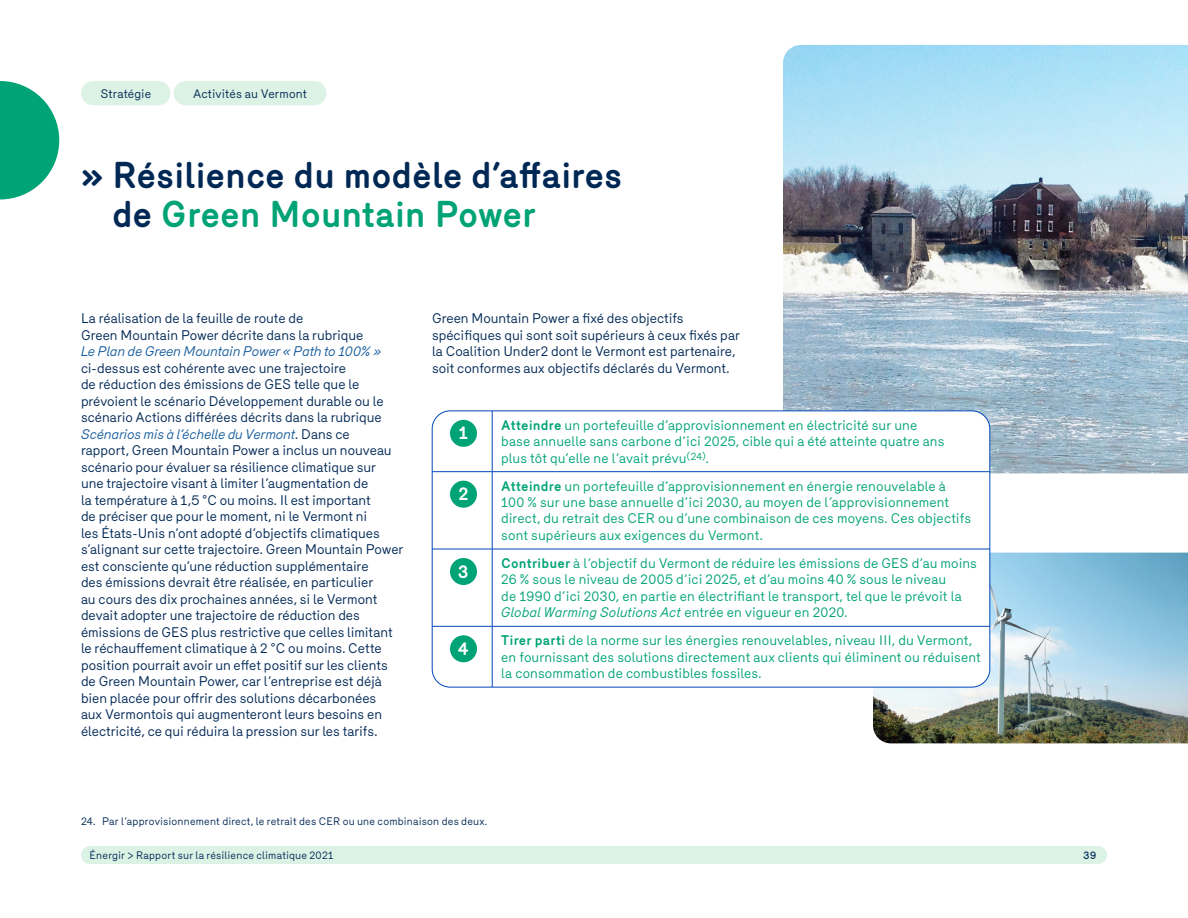
<style>
.page{position:relative;width:1188px;height:918px;background:#fff}
.page>*{position:absolute;margin:0;border:0;box-sizing:border-box;transform-origin:0 0}
.T_Section{font:700 36px/39px "Merkury";letter-spacing:-.005em;color:#002855}
.t1{font:700 18px "Merkury";color:#fff}
.Texte{font:13.5px/16.5px "Merkury";color:#002855}
.t2{font:13.5px/16.5px "Merkury";letter-spacing:.01em;color:#00a376}
.T3{font:12px "Merkury";letter-spacing:.005em;color:#002855}
.Note_bas_de_page{font:10.5px "Merkury";letter-spacing:.02em;color:#002855}
.t3{font:500 10.5px "Merkury";color:#002855}
.s1{color:#00a376}
.s2{font-style:italic;color:#175d9e}
.s3{font-weight:700}
.s4{font-style:italic}
</style>
<div class="page">
<svg style="left:0;top:81px;width:59px;height:119px"></svg>
<img style="left:783px;top:45px;width:405px;height:428px">
<img style="left:873px;top:553px;width:315px;height:190px">
<div style="left:186px;top:81px;width:128px;height:24px;background:#dcf2e5"></div>
<div style="left:93px;top:81px;width:65px;height:24px;background:#dcf2e5"></div>
<div style="left:432px;top:411px;width:558px;height:276px;background:#fff;border-radius:18px"></div>
<hr style="left:432px;top:471px;width:60px;height:1px;background:#0047bb">
<hr style="left:432px;top:549px;width:60px;height:1px;background:#0047bb">
<hr style="left:432px;top:626px;width:60px;height:1px;background:#0047bb">
<hr style="left:492px;top:411px;width:1px;height:60px;background:#0047bb">
<hr style="left:492px;top:472px;width:1px;height:77px;background:#0047bb">
<hr style="left:492px;top:549px;width:498px;height:1px;background:#0047bb">
<hr style="left:492px;top:549px;width:1px;height:77px;background:#0047bb">
<hr style="left:492px;top:626px;width:498px;height:1px;background:#0047bb">
<hr style="left:492px;top:627px;width:1px;height:60px;background:#0047bb">
<hr style="left:492px;top:471px;width:498px;height:1px;background:#0047bb">
<div style="left:450px;top:420px;width:27px;height:27px;background:#00a376;border-radius:50%"></div>
<div style="left:450px;top:481px;width:27px;height:27px;background:#00a376;border-radius:50%"></div>
<div style="left:450px;top:558px;width:27px;height:27px;background:#00a376;border-radius:50%"></div>
<div style="left:450px;top:635px;width:27px;height:27px;background:#00a376;border-radius:50%"></div>
<div style="left:432px;top:411px;width:558px;height:276px;border:1px solid #0047bb;border-radius:18px"></div>
<div style="left:90px;top:846px;width:1008px;height:18px;background:#dcf2e5"></div>
<p class="T3" style="left:100px;top:84px;width:52px">Stratégie</p>
<p class="T3" style="left:193px;top:84px;width:115px">Activités au Vermont</p>
<p class="T_Section" style="left:112px;top:153px;width:512px;text-indent:-31px">» Résilience du modèle d’affaires de <span class="s1">Green Mountain Power</span></p>
<p class="Texte" style="left:81px;top:309px;width:324px">La réalisation de la feuille de route de<br>Green Mountain Power décrite dans la rubrique<br><span class="s2">Le Plan de Green Mountain Power « Path to 100% » </span>ci-dessus est cohérente avec une trajectoire<br>de réduction des émissions de GES telle que le prévoient le scénario Développement durable ou le scénario Actions différées décrits dans la rubrique <span class="s2">Scénarios mis à l’échelle du Vermont</span>. Dans ce<br>rapport, Green Mountain Power a inclus un nouveau scénario pour évaluer sa résilience climatique sur<br>une trajectoire visant à limiter l’augmentation de<br>la température à 1,5 °C ou moins. Il est important<br>de préciser que pour le moment, ni le Vermont ni<br>les États-Unis n’ont adopté d’objectifs climatiques s’alignant sur cette trajectoire. Green Mountain Power est consciente qu’une réduction supplémentaire<br>des émissions devrait être réalisée, en particulier<br>au cours des dix prochaines années, si le Vermont devait adopter une trajectoire de réduction des émissions de GES plus restrictive que celles limitant le réchauffement climatique à 2 °C ou moins. Cette position pourrait avoir un effet positif sur les clients de Green Mountain Power, car l’entreprise est déjà bien placée pour offrir des solutions décarbonées<br>aux Vermontois qui augmenteront leurs besoins en électricité, ce qui réduira la pression sur les tarifs.</p>
<p class="Texte" style="left:432px;top:309px;width:309px">Green Mountain Power a fixé des objectifs spécifiques qui sont soit supérieurs à ceux fixés par la Coalition Under2 dont le Vermont est partenaire, soit conformes aux objectifs déclarés du Vermont.</p>
<p class="t1" style="left:459px;top:420px;width:11px">1</p>
<p class="t2" style="left:501px;top:415px;width:445px"><span class="s3">Atteindre</span> un portefeuille d’approvisionnement en électricité sur une base annuelle sans carbone d’ici 2025, cible qui a été atteinte quatre ans plus tôt qu’elle ne l’avait prévu<sup>(24)</sup>.</p>
<p class="t1" style="left:458px;top:481px;width:12px">2</p>
<p class="t2" style="left:501px;top:476px;width:471px"><span class="s3">Atteindre</span> un portefeuille d’approvisionnement en énergie renouvelable à 100 % sur une base annuelle d’ici 2030, au moyen de l’approvisionnement direct, du retrait des CER ou d’une combinaison de ces moyens. Ces objectifs sont supérieurs aux exigences du Vermont.</p>
<p class="t1" style="left:458px;top:558px;width:12px">3</p>
<p class="t2" style="left:501px;top:554px;width:477px"><span class="s3">Contribuer</span> à l’objectif du Vermont de réduire les émissions de GES d’au moins 26 % sous le niveau de 2005 d’ici 2025, et d’au moins 40 % sous le niveau<br>de 1990 d’ici 2030, en partie en électrifiant le transport, tel que le prévoit la <span class="s4">Global Warming Solutions Act</span> entrée en vigueur en 2020.</p>
<p class="t1" style="left:458px;top:635px;width:12px">4</p>
<p class="t2" style="left:501px;top:631px;width:481px"><span class="s3">Tirer parti</span> de la norme sur les énergies renouvelables, niveau III, du Vermont, en fournissant des solutions directement aux clients qui éliminent ou réduisent la consommation de combustibles fossiles.</p>
<p class="Note_bas_de_page" style="left:81px;top:814px;width:408px">24. Par l’approvisionnement direct, le retrait des CER ou une combinaison des deux.</p>
<p class="Note_bas_de_page" style="left:90px;top:847px;width:246px">Énergir &gt; Rapport sur la résilience climatique 2021</p>
<p class="t3" style="left:1084px;top:847px;width:14px">39</p>
</div>
